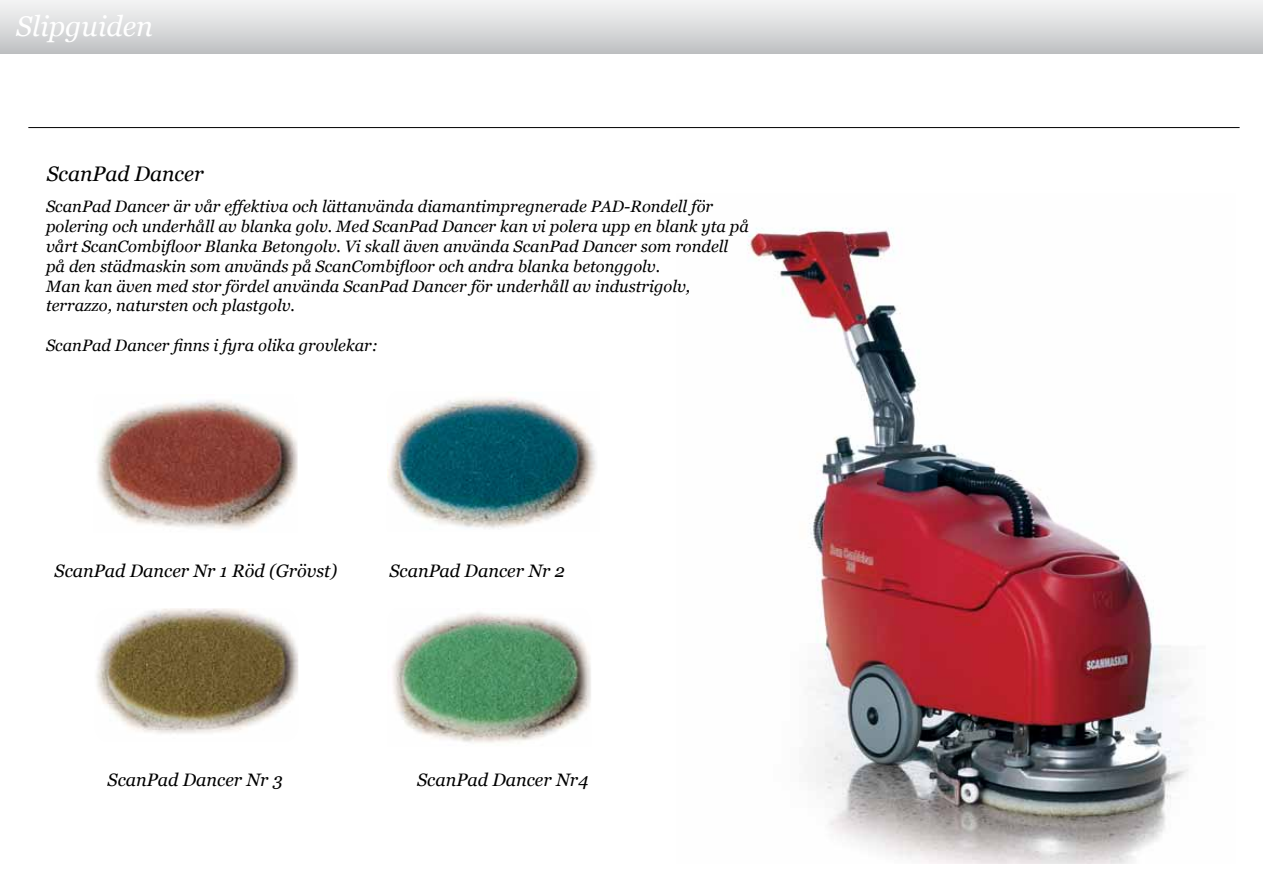
<style>
.page{position:relative;width:1263px;height:893px;background:#fff}
.page>*{position:absolute;margin:0;border:0;box-sizing:border-box;transform-origin:0 0}
.t1{font:italic 28.5px "Georgia";color:#fff}
.t2{font:italic 21px "Georgia";color:#000}
.t3{font:italic 18px "Georgia";color:#000}
.t4{font:italic 16.5px/19.8px "Georgia";color:#000}
</style>
<div class="page">
<hr style="left:28px;top:127px;width:1211px;height:1px;background:#000">
<img style="left:393px;top:612px;width:198px;height:131px">
<img style="left:97px;top:400px;width:201px;height:130px">
<img style="left:387px;top:397px;width:209px;height:132px">
<img style="left:96px;top:608px;width:202px;height:126px">
<img style="left:747px;top:228px;width:441px;height:635px">
<div style="left:0;top:0;width:1263px;height:54px;background:linear-gradient(to bottom,#f6f6f6,#c0c2c4)"></div>
<h1 class="t1" style="left:16px;top:8px;width:138px">Slipguiden</h1>
<p class="t2" style="left:47px;top:160px;width:158px">ScanPad Dancer</p>
<p class="t4" style="left:46px;top:197px;width:704px">ScanPad Dancer är vår effektiva och lättanvända diamantimpregnerade PAD-Rondell för polering och underhåll av blanka golv. Med ScanPad Dancer kan vi polera upp en blank yta på vårt ScanCombifloor Blanka Betongolv. Vi skall även använda ScanPad Dancer som rondell på den städmaskin som används på ScanCombifloor och andra blanka betonggolv.<br>Man kan även med stor fördel använda ScanPad Dancer för underhåll av industrigolv, terrazzo, natursten och plastgolv.</p>
<p class="t4" style="left:46px;top:335px;width:334px">ScanPad Dancer finns i fyra olika grovlekar:</p>
<p class="t3" style="left:55px;top:559px;width:284px">ScanPad Dancer Nr 1 Röd (Grövst)</p>
<p class="t3" style="left:389px;top:559px;width:177px">ScanPad Dancer Nr 2</p>
<p class="t3" style="left:108px;top:769px;width:177px">ScanPad Dancer Nr 3</p>
<p class="t3" style="left:417px;top:768px;width:173px">ScanPad Dancer Nr4</p>
</div>
